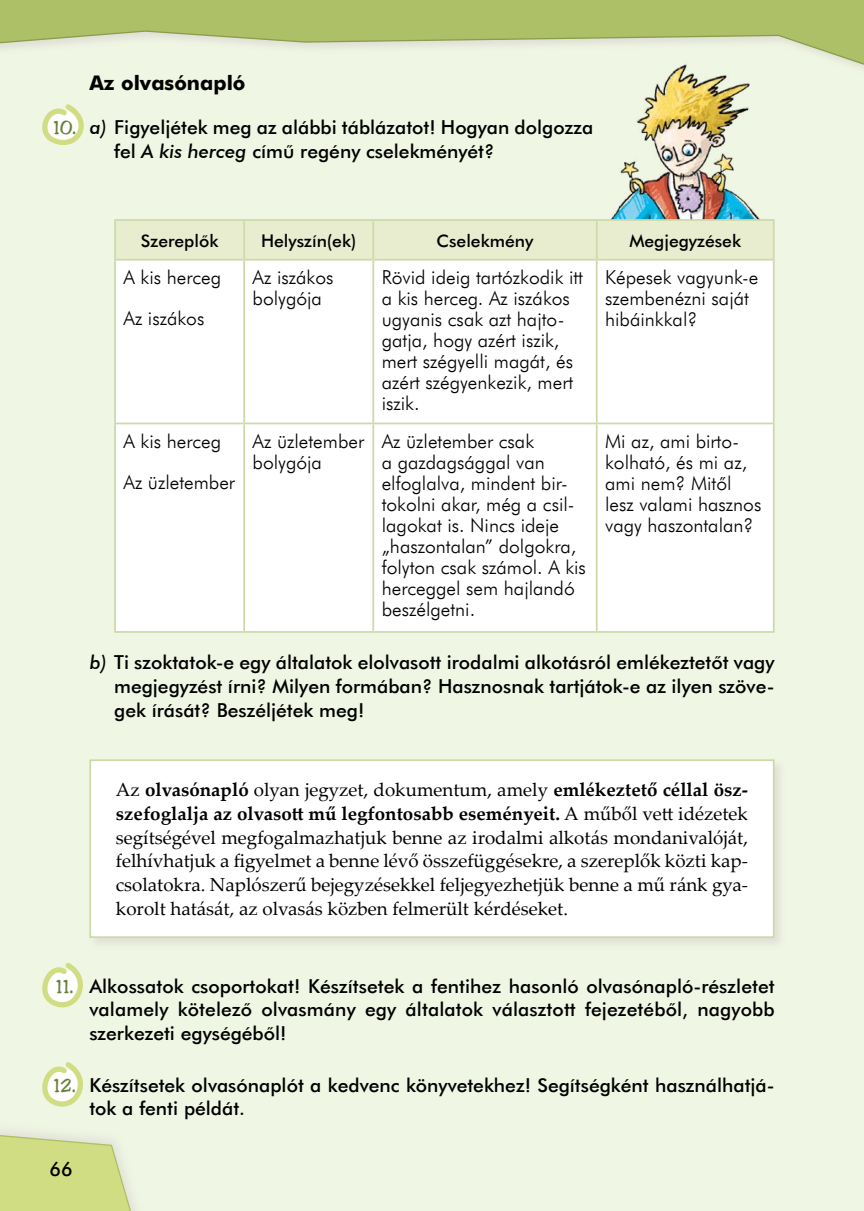
<style>
.page{position:relative;width:864px;height:1211px;background:#fff}
.page>*{position:absolute;margin:0;border:0;box-sizing:border-box;transform-origin:0 0}
.t1{font:20.12px "Futura HU Bold";color:#000}
.t2{font:19.25px/21px "Futura Lt HU Light";color:#000}
.t3{font:19.25px/23.6px "Futura Med HU Medium";color:#000}
.t4{font:19.25px "Jester";color:#677f38}
.t5{font:18.72px/23.6px "Palatino Linotype";color:#000;text-align:justify}
.t6{font:17.5px "Futura Med HU Medium";color:#000}
.s1{font-style:italic}
.s2{font-weight:700}
</style>
<div class="page">
<hr style="left:863px;top:0;width:1px;height:1210px;background:#eef3fa">
<div style="left:0;top:0;width:863px;height:1210px;background:#f0f6e4"></div>
<svg style="left:0;top:0;width:863px;height:68px"></svg>
<img style="left:593px;top:62px;width:176px;height:157px">
<div style="left:116px;top:221px;width:656px;height:38px;background:#e9edcf"></div>
<div style="left:116px;top:260px;width:656px;height:371px;background:#fff"></div>
<hr style="left:114px;top:219px;width:130px;height:2px;background:#ced9ab">
<hr style="left:114px;top:221px;width:2px;height:38px;background:#ced9ab">
<hr style="left:244px;top:219px;width:129px;height:2px;background:#ced9ab">
<hr style="left:243px;top:221px;width:2px;height:38px;background:#ced9ab">
<hr style="left:373px;top:219px;width:223px;height:2px;background:#ced9ab">
<hr style="left:372px;top:221px;width:2px;height:38px;background:#ced9ab">
<hr style="left:596px;top:219px;width:178px;height:2px;background:#ced9ab">
<hr style="left:595px;top:221px;width:2px;height:38px;background:#ced9ab">
<hr style="left:772px;top:221px;width:2px;height:38px;background:#ced9ab">
<hr style="left:114px;top:259px;width:130px;height:1px;background:#ced9ab">
<hr style="left:114px;top:260px;width:2px;height:162px;background:#ced9ab">
<hr style="left:244px;top:259px;width:129px;height:1px;background:#ced9ab">
<hr style="left:243px;top:260px;width:2px;height:162px;background:#ced9ab">
<hr style="left:373px;top:259px;width:223px;height:1px;background:#ced9ab">
<hr style="left:372px;top:260px;width:2px;height:162px;background:#ced9ab">
<hr style="left:596px;top:259px;width:178px;height:1px;background:#ced9ab">
<hr style="left:595px;top:260px;width:2px;height:162px;background:#ced9ab">
<hr style="left:772px;top:260px;width:2px;height:162px;background:#ced9ab">
<hr style="left:114px;top:422px;width:130px;height:2px;background:#ced9ab">
<hr style="left:114px;top:424px;width:2px;height:207px;background:#ced9ab">
<hr style="left:244px;top:422px;width:129px;height:2px;background:#ced9ab">
<hr style="left:243px;top:424px;width:2px;height:207px;background:#ced9ab">
<hr style="left:373px;top:422px;width:223px;height:2px;background:#ced9ab">
<hr style="left:372px;top:424px;width:2px;height:207px;background:#ced9ab">
<hr style="left:596px;top:422px;width:178px;height:2px;background:#ced9ab">
<hr style="left:595px;top:424px;width:2px;height:207px;background:#ced9ab">
<hr style="left:772px;top:424px;width:2px;height:207px;background:#ced9ab">
<hr style="left:114px;top:631px;width:130px;height:1px;background:#ced9ab">
<hr style="left:244px;top:631px;width:129px;height:1px;background:#ced9ab">
<hr style="left:373px;top:631px;width:223px;height:1px;background:#ced9ab">
<hr style="left:596px;top:631px;width:178px;height:1px;background:#ced9ab">
<svg style="left:42px;top:104px;width:42px;height:42px"></svg>
<div style="left:88px;top:757px;width:698px;height:192px;background:#e7eadd"></div>
<div style="left:90px;top:760px;width:683px;height:177px;background:#fff"></div>
<div style="left:89px;top:759px;width:685px;height:179px;border:2px solid #ced9ab"></div>
<svg style="left:42px;top:963px;width:41px;height:45px"></svg>
<svg style="left:0;top:1062px;width:135px;height:148px"></svg>
<p class="t4" style="left:53px;top:116px;width:24px">10.</p>
<p class="t1" style="left:89px;top:70px;width:157px">Az olvasónapló</p>
<p class="t3" style="left:114px;top:115px;width:480px;text-indent:-24px"><span class="s1">a)</span> Figyeljétek meg az alábbi táblázatot! Hogyan dolgozza fel <span class="s1">A kis herceg</span> című regény cselekményét?</p>
<p class="t6" style="left:141px;top:230px;width:79px">Szereplők</p>
<p class="t6" style="left:261px;top:230px;width:97px">Helyszín(ek)</p>
<p class="t6" style="left:436px;top:230px;width:98px">Cselekmény</p>
<p class="t6" style="left:629px;top:230px;width:113px">Megjegyzések</p>
<p class="t2" style="left:123px;top:257px;width:99px;line-height:40.8px">A kis herceg<br>Az iszákos</p>
<p class="t2" style="left:252px;top:267px;width:82px">Az iszákos bolygója</p>
<p class="t2" style="left:381px;top:267px;width:203px">Rövid ideig tartózkodik itt a kis herceg. Az iszákos ugyanis csak azt hajto&shy;gatja, hogy azért iszik, mert szégyelli magát, és azért szégyenkezik, mert iszik.</p>
<p class="t2" style="left:605px;top:267px;width:155px">Képesek vagyunk-e szembenézni saját hibáinkkal?</p>
<p class="t2" style="left:123px;top:421px;width:113px;line-height:40.8px">A kis herceg<br>Az üzletember</p>
<p class="t2" style="left:252px;top:430px;width:113px">Az üzletember bolygója</p>
<p class="t2" style="left:381px;top:430px;width:206px">Az üzletember csak<br>a gazdagsággal van elfoglalva, mindent bir&shy;tokolni akar, még a csil&shy;lagokat is. Nincs ideje „haszontalan” dolgokra, folyton csak számol. A kis herceggel sem hajlandó beszélgetni.</p>
<p class="t2" style="left:605px;top:430px;width:158px">Mi az, ami birto&shy;kolható, és mi az, ami nem? Mitől lesz valami hasznos vagy haszontalan?</p>
<p class="t3" style="left:114px;top:650px;width:661px;text-align:justify;text-indent:-24px"><span class="s1">b)</span> Ti szoktatok-e egy általatok elolvasott irodalmi alkotásról emlékeztetőt vagy megjegyzést írni? Milyen formában? Hasznosnak tartjátok-e az ilyen szöve&shy;gek írását? Beszéljétek meg!</p>
<p class="t5" style="left:116px;top:777px;width:633px">Az <span class="s2">olvasónapló</span> olyan jegyzet, dokumentum, amely <span class="s2">emlékeztető céllal ös - szefoglalja az olvasott mű legfontosabb eseményeit.</span> A műből vett idézetek segítségével megfogalmazhatjuk benne az irodalmi alkotás mondanivalóját, felhívhatjuk a figyelmet a benne lévő összefüggésekre, a szereplők közti kap&shy;csolatokra. Naplószerű bejegyzésekkel feljegyezhetjük benne a mű ránk gya&shy;korolt hatását, az olvasás közben felmerült kérdéseket.</p>
<p class="t4" style="left:56px;top:975px;width:19px">11.</p>
<p class="t4" style="left:54px;top:1074px;width:23px">12.</p>
<p class="t3" style="left:89px;top:973px;width:686px;text-align:justify">Alkossatok csoportokat! Készítsetek a fentihez hasonló olvasónapló-részletet valamely kötelező olvasmány egy általatok választott fejezetéből, nagyobb szerkezeti egységéből!</p>
<p class="t3" style="left:89px;top:1072px;width:686px">Készítsetek olvasónaplót a kedvenc könyvetekhez! Segítségként használhatjá&shy;tok a fenti példát.</p>
<p class="t3" style="left:50px;top:1157px;width:25px">66</p>
</div>
